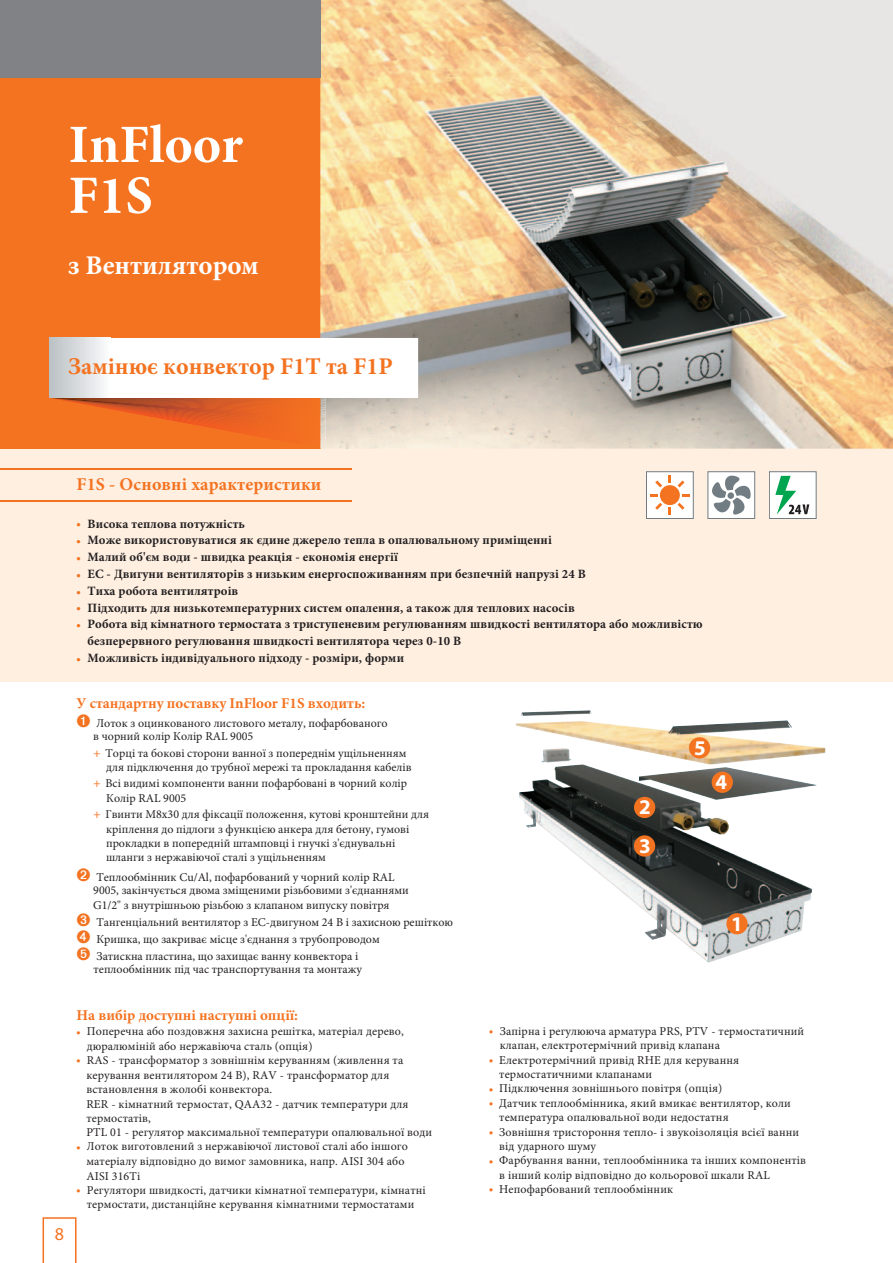
<style>
.page{position:relative;width:893px;height:1263px;background:#fff}
.page>*{position:absolute;margin:0;border:0;box-sizing:border-box;transform-origin:0 0}
.t1{font:700 54px/50.8px "Minion Pro";color:#fff}
.t2{font:700 27px "Minion Pro";color:#fff}
.t3{font:700 24px "Minion Pro";color:#f47321}
.t4{font:700 21px/38.5px "Myriad Pro";color:#fff}
.t5{font:700 18px "Minion Pro";letter-spacing:.01em;color:#f47321}
.t6{font:18px "Myriad Pro";color:#f47321}
.t7{font:700 15px "Minion Pro";color:#f47321}
.t8{font:700 12.75px/16.8px "Minion Pro";letter-spacing:.01em;color:#231f20}
.t9{font:12px/14.4px "Minion Pro";letter-spacing:.01em;color:#231f20}
.s1{font-family:"Myriad Pro";color:#f47321}
.s2{color:#f47321}
.s3{font-family:"Myriad Pro";font-weight:700;color:#f47321}
</style>
<div class="page">
<svg style="left:43px;top:1217px;width:34px;height:46px"></svg>
<div style="left:0;top:447px;width:893px;height:235px;background:#feefe1"></div>
<div style="left:0;top:77px;width:320px;height:372px;background:#f47321"></div>
<img style="left:320px;top:0;width:573px;height:449px">
<div style="left:0;top:0;width:320px;height:77px;background:#808285"></div>
<img style="left:516px;top:710px;width:309px;height:253px">
<div style="left:726px;top:913px;width:22px;height:21px;background:#f47321;border-radius:50%"></div>
<div style="left:634px;top:797px;width:21px;height:21px;background:#f47321;border-radius:50%"></div>
<div style="left:634px;top:835px;width:21px;height:22px;background:#f47321;border-radius:50%"></div>
<div style="left:712px;top:772px;width:21px;height:21px;background:#f47321;border-radius:50%"></div>
<div style="left:689px;top:737px;width:21px;height:21px;background:#f47321;border-radius:50%"></div>
<img style="left:137px;top:414px;width:153px;height:6px">
<img style="left:126px;top:412px;width:164px;height:2px">
<img style="left:121px;top:411px;width:169px;height:1px">
<img style="left:110px;top:409px;width:180px;height:2px">
<img style="left:105px;top:408px;width:185px;height:1px">
<img style="left:94px;top:406px;width:196px;height:2px">
<img style="left:88px;top:405px;width:202px;height:1px">
<img style="left:50px;top:397px;width:240px;height:8px">
<img style="left:51px;top:397px;width:239px;height:6px">
<img style="left:52px;top:397px;width:238px;height:5px">
<img style="left:54px;top:397px;width:236px;height:3px">
<svg style="left:290px;top:397px;width:37px;height:45px"></svg>
<img style="left:61px;top:397px;width:242px;height:2px">
<div style="left:49px;top:338px;width:369px;height:59px;background:#fff"></div>
<div style="left:49px;top:338px;width:62px;height:59px;background:linear-gradient(to right,#bac0c4,#fbfbfc)"></div>
<hr style="left:0;top:468px;width:352px;height:1px;background:#f47321">
<hr style="left:0;top:501px;width:352px;height:1px;background:#f47321">
<div style="left:769px;top:472px;width:47px;height:46px;background:#fff"></div>
<div style="left:769px;top:471px;width:47px;height:48px;border:1px solid #717d83"></div>
<svg style="left:775px;top:476px;width:34px;height:39px"></svg>
<div style="left:646px;top:472px;width:47px;height:46px;background:#fff"></div>
<div style="left:646px;top:471px;width:48px;height:48px;border:1px solid #717d83"></div>
<div style="left:660px;top:485px;width:20px;height:20px;background:#f47321;border-radius:50%"></div>
<svg style="left:668px;top:507px;width:3px;height:7px"></svg>
<svg style="left:668px;top:476px;width:3px;height:7px"></svg>
<svg style="left:655px;top:503px;width:7px;height:7px"></svg>
<svg style="left:677px;top:480px;width:7px;height:7px"></svg>
<svg style="left:651px;top:494px;width:7px;height:2px"></svg>
<svg style="left:682px;top:494px;width:7px;height:2px"></svg>
<svg style="left:655px;top:480px;width:7px;height:7px"></svg>
<svg style="left:677px;top:503px;width:7px;height:7px"></svg>
<div style="left:708px;top:472px;width:47px;height:46px;background:#fff"></div>
<div style="left:708px;top:471px;width:47px;height:48px;border:1px solid #717d83"></div>
<svg style="left:712px;top:475px;width:39px;height:40px"></svg>
<div style="left:727px;top:492px;width:7px;height:7px;background:#717d83;border-radius:50%"></div>
<h1 class="t1" style="left:69px;top:119px;width:176px">InFloor<br>F1S</h1>
<h2 class="t2" style="left:68px;top:246px;width:192px">з Вентилятором</h2>
<h3 class="t3" style="left:68px;top:349px;width:326px">Замінює конвектор F1T та F1P</h3>
<h3 class="t5" style="left:77px;top:471px;width:246px">F1S - Основні характеристики</h3>
<h3 class="t6" style="left:55px;top:1223px;width:11px">8</h3>
<p class="t8" style="left:77px;top:515px;width:170px"><span class="s1">•</span> Висока теплова потужність</p>
<p class="t8" style="left:77px;top:532px;width:477px"><span class="s1">•</span> Може використовуватися як єдине джерело тепла в опалювальному приміщенні</p>
<p class="t8" style="left:77px;top:548px;width:323px"><span class="s1">•</span> Малий об'єм води - швидка реакція - економія енергії</p>
<p class="t8" style="left:77px;top:565px;width:511px"><span class="s1">•</span> EC - Двигуни вентиляторів з низьким енергоспоживанням при безпечній напрузі 24 В</p>
<p class="t8" style="left:77px;top:582px;width:163px"><span class="s1">•</span> Тиха робота вентилятроів</p>
<p class="t8" style="left:77px;top:599px;width:500px"><span class="s1">•</span> Підходить для низькотемпературних систем опалення, а також для теплових насосів</p>
<p class="t8" style="left:87px;top:616px;width:617px;text-indent:-11px"><span class="s1">•</span> Робота від кімнатного термостата з триступеневим регулюванням швидкості вентилятора або можливістю безперервного регулювання швидкості вентилятора через 0-10 В</p>
<p class="t8" style="left:77px;top:649px;width:329px"><span class="s1">•</span> Можливість індивідуального підходу - розміри, форми</p>
<p class="t7" style="left:77px;top:693px;width:290px">У стандартну поставку InFloor F1S входить:</p>
<p class="t9" style="left:93px;top:716px;width:296px;line-height:13.2px;text-indent:-17px"><span class="s2">➊</span> Лоток з оцинкованого листового металу, пофарбованого в чорний колір Колір RAL 9005</p>
<p class="t9" style="left:106px;top:746px;width:307px;text-indent:-13px"><span class="s1">+</span> Торці та бокові сторони ванної з попереднім ущільненням для підключення до трубної мережі та прокладання кабелів</p>
<p class="t9" style="left:106px;top:776px;width:302px;text-indent:-13px"><span class="s1">+</span> Всі видимі компоненти ванни пофарбовані в чорний колір<br>Колір RAL 9005</p>
<p class="t9" style="left:106px;top:807px;width:325px;text-indent:-12px"><span class="s1">+</span> Гвинти M8x30 для фіксації положення, кутові кронштейни для кріплення до підлоги з функцією анкера для бетону, гумові прокладки в попередній штамповці і гнучкі з'єднувальні шланги з нержавіючої сталі з ущільненням</p>
<p class="t9" style="left:93px;top:870px;width:317px;line-height:13px;text-indent:-17px"><span class="s2">➋</span> Теплообмінник Cu/Al, пофарбований у чорний колір RAL<br>9005, закінчується двома зміщеними різьбовими з'єднаннями</p>
<p class="t9" style="left:77px;top:897px;width:378px;line-height:17.1px;text-indent:17px">G1/2" з внутрішньою різьбою з клапаном випуску повітря<br><span class="s2">➌</span> Тангенціальний вентилятор з ЕС-двигуном 24 В і захисною решіткою <span class="s2">➍</span> Кришка, що закриває місце з'єднання з трубопроводом<br><span class="s2">➎</span> Затискна пластина, що захищає ванну конвектора і</p>
<p class="t9" style="left:94px;top:962px;width:270px">теплообмінник під час транспортування та монтажу</p>
<p class="t7" style="left:77px;top:1005px;width:223px">На вибір доступні наступні опції:</p>
<p class="t9" style="left:87px;top:1024px;width:319px;text-indent:-10px"><span class="s3">•</span> Поперечна або поздовжня захисна решітка, матеріал дерево, дюралюміній або нержавіюча сталь (опція)</p>
<p class="t9" style="left:86px;top:1053px;width:347px;text-indent:-10px"><span class="s3">•</span> RAS - трансформатор з зовнішнім керуванням (живлення та керування вентилятором 24 В), RAV - трансформатор для встановлення в жолобі конвектора.<br>RER - кімнатний термостат, QAA32 - датчик температури для термостатів,<br>PTL 01 - регулятор максимальної температури опалювальної води</p>
<p class="t9" style="left:86px;top:1139px;width:323px;text-indent:-10px"><span class="s3">•</span> Лоток виготовлений з нержавіючої листової сталі або іншого матеріалу відповідно до вимог замовника, напр. AISI 304 або<br>AISI 316Ti</p>
<p class="t9" style="left:77px;top:1183px;width:351px;text-align:center"><span class="s3">•</span> Регулятори швидкості, датчики кімнатної температури, кімнатні термостати, дистанційне керування кімнатними термостатами</p>
<h3 class="t4" style="left:694px;top:728px;width:13px">5</h3>
<h3 class="t4" style="left:715px;top:762px;width:13px">4</h3>
<h3 class="t4" style="left:639px;top:787px;width:13px">2<br>3</h3>
<h3 class="t4" style="left:731px;top:904px;width:13px">1</h3>
<p class="t9" style="left:500px;top:1023px;width:306px;text-indent:-11px"><span class="s3">•</span> Запірна і регулююча арматура PRS, PTV - термостатичний клапан, електротермічний привід клапана</p>
<p class="t9" style="left:499px;top:1052px;width:241px;text-indent:-10px"><span class="s3">•</span> Електротермічний привід RHE для керування термостатичними клапанами</p>
<p class="t9" style="left:489px;top:1081px;width:235px"><span class="s3">•</span> Підключення зовнішнього повітря (опція)</p>
<p class="t9" style="left:499px;top:1096px;width:293px;text-indent:-10px"><span class="s3">•</span> Датчик теплообмінника, який вмикає вентилятор, коли температура опалювальної води недостатня</p>
<p class="t9" style="left:499px;top:1124px;width:301px;text-indent:-10px"><span class="s3">•</span> Зовнішня тристороння тепло- і звукоізоляція всієї ванни від ударного шуму</p>
<p class="t9" style="left:499px;top:1153px;width:308px;text-indent:-10px"><span class="s3">•</span> Фарбування ванни, теплообмінника та інших компонентів в інший колір відповідно до кольорової шкали RAL</p>
<p class="t9" style="left:489px;top:1182px;width:186px"><span class="s3">•</span> Непофарбований теплообмінник</p>
</div>
